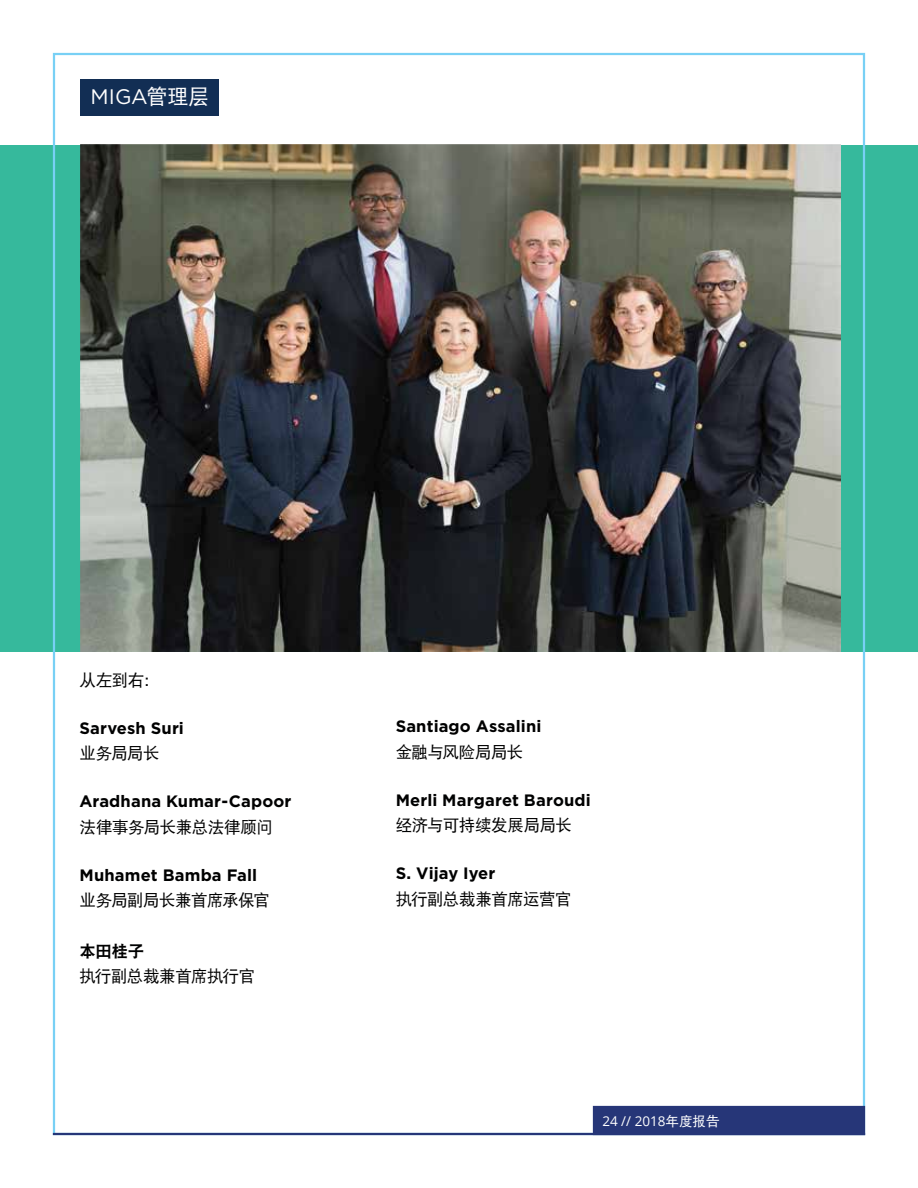
<style>
.page{position:relative;width:918px;height:1188px;background:#fff}
.page>*{position:absolute;margin:0;border:0;box-sizing:border-box;transform-origin:0 0}
.t1{font:21px "Gotham HTF";color:#fff}
.t2{font:700 16.5px "Gotham HTF";letter-spacing:.01em;color:#000101}
.t3{font:16.5px "DFP Hei W5";letter-spacing:-.03em;color:#000101}
.t4{font:16.5px "DFP Hei W9";color:#000101}
.t5{font:13.5px "Open Sans";color:#fff}
.s1{font-family:"DFP Hei W5"}
</style>
<div class="page">
<div style="left:0;top:145px;width:918px;height:507px;background:#36b99c"></div>
<div style="left:593px;top:1106px;width:272px;height:29px;background:#263678"></div>
<hr style="left:54px;top:1133px;width:810px;height:2px;background:#263678">
<div style="left:80px;top:79px;width:139px;height:37px;background:#122e54"></div>
<img style="left:80px;top:145px;width:761px;height:507px">
<p class="t1" style="left:91px;top:85px;width:120px">MIGA<span class="s1">管理层</span></p>
<p class="t3" style="left:79px;top:671px;width:81px">从左到右：</p>
<p class="t2" style="left:79px;top:718px;width:106px">Sarvesh Suri</p>
<p class="t3" style="left:79px;top:744px;width:82px">业务局局长</p>
<p class="t2" style="left:79px;top:792px;width:213px">Aradhana Kumar-Capoor</p>
<p class="t3" style="left:79px;top:818px;width:195px">法律事务局长兼总法律顾问</p>
<p class="t2" style="left:79px;top:865px;width:179px">Muhamet Bamba Fall</p>
<p class="t3" style="left:79px;top:891px;width:192px">业务局副局长兼首席承保官</p>
<p class="t4" style="left:79px;top:942px;width:66px">本田桂子</p>
<p class="t3" style="left:79px;top:968px;width:177px">执行副总裁兼首席执行官</p>
<p class="t2" style="left:396px;top:717px;width:147px">Santiago Assalini</p>
<p class="t3" style="left:396px;top:743px;width:129px">金融与风险局局长</p>
<p class="t2" style="left:396px;top:790px;width:197px">Merli Margaret Baroudi</p>
<p class="t3" style="left:396px;top:816px;width:178px">经济与可持续发展局局长</p>
<p class="t2" style="left:396px;top:864px;width:101px">S. Vijay Iyer</p>
<p class="t3" style="left:396px;top:890px;width:178px">执行副总裁兼首席运营官</p>
<p class="t5" style="left:602px;top:1111px;width:119px">24 // 2018<span class="s1">年度报告</span></p>
</div>
